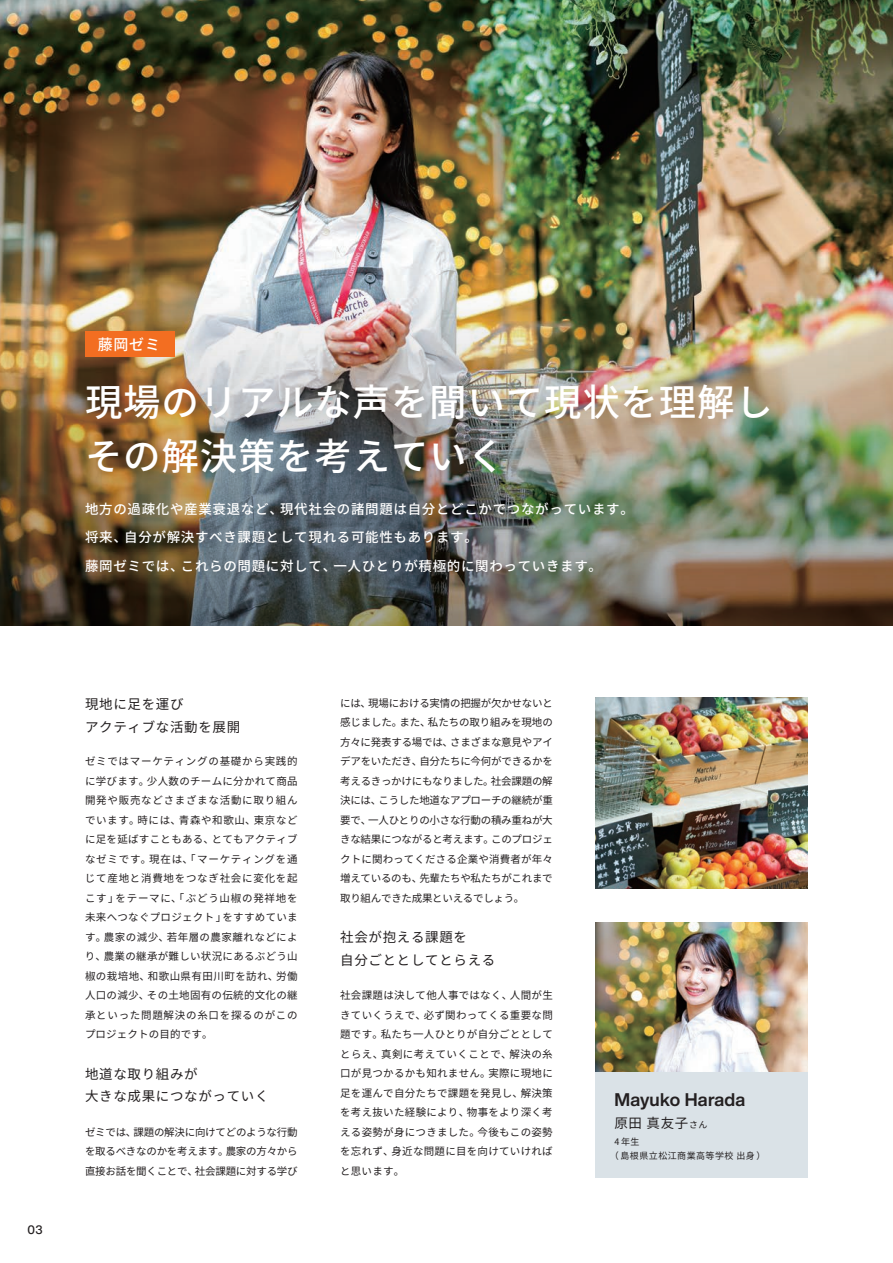
<style>
.page{position:relative;width:893px;height:1263px;background:#fff}
.page>*{position:absolute;margin:0;border:0;box-sizing:border-box;transform-origin:0 0}
.t1{font:500 37.5px/54px "Noto Sans CJ Kjp";letter-spacing:.02em;color:#fff}
.t2{font:700 18px "Helvetica Now Display";letter-spacing:.015em;color:#231f20}
.t3{font:500 15px "Noto Sans CJ Kjp";color:#fff}
.t4{font:500 13.5px/28.5px "Noto Sans CJ Kjp";letter-spacing:.05em;color:#fff}
.t5{font:13.5px/22.5px "Noto Sans CJ Kjp";letter-spacing:.05em;color:#231f20}
.t6{font:500 12px "Helvetica Now Display";color:#231f20}
.t7{font:10.5px/19.5px "Noto Sans CJ Kjp";letter-spacing:.015em;color:#231f20;text-align:justify}
.t8{font:9px/13.5px "Noto Sans CJ Kjp";letter-spacing:.05em;color:#231f20}
.s1{font-size:9px}
</style>
<div class="page">
<img style="left:0;top:0;width:893px;height:285px">
<img style="left:0;top:285px;width:893px;height:340px">
<div style="left:85px;top:332px;width:89px;height:25px;background:#f36e21"></div>
<div style="left:595px;top:1071px;width:213px;height:107px;background:#dae2e7"></div>
<img style="left:595px;top:923px;width:213px;height:148px">
<img style="left:595px;top:697px;width:213px;height:192px">
<h3 class="t3" style="left:98px;top:336px;width:64px">藤岡ゼミ</h3>
<h1 class="t1" style="left:85px;top:376px;width:689px">現場のリアルな声を聞いて現状を理解しその解決策を考えていく</h1>
<p class="t4" style="left:85px;top:495px;width:550px">地方の過疎化や産業衰退など、現代社会の諸問題は自分とどこかでつながっています。将来、自分が解決すべき課題として現れる可能性もあります。<br>藤岡ゼミでは、これらの問題に対して、一人ひとりが積極的に関わっていきます。</p>
<p class="t6" style="left:27px;top:1221px;width:17px">03</p>
<p class="t5" style="left:85px;top:693px;width:157px">現地に足を運び<br>アクティブな活動を展開</p>
<p class="t7" style="left:85px;top:752px;width:214px">ゼミではマーケティングの基礎から実践的に学びます。少人数のチームに分かれて商品開発や販売などさまざまな活動に取り組んでいます。時には、青森や和歌山、東京などに足を延ばすこともある、とてもアクティブなゼミです。現在は、「マーケティングを通じて産地と消費地をつなぎ社会に変化を起こす」をテーマに、「ぶどう山椒の発祥地を未来へつなぐプロジェクト」をすすめています。農家の減少、若年層の農家離れなどにより、農業の継承が難しい状況にあるぶどう山椒の栽培地、和歌山県有田川町を訪れ、労働人口の減少、その土地固有の伝統的文化の継承といった問題解決の糸口を探るのがこのプロジェクトの目的です。</p>
<p class="t5" style="left:85px;top:1063px;width:185px">地道な取り組みが<br>大きな成果につながっていく</p>
<p class="t7" style="left:85px;top:1122px;width:214px">ゼミでは、課題の解決に向けてどのような行動を取るべきなのかを考えます。農家の方々から直接お話を聞くことで、社会課題に対する学び</p>
<p class="t7" style="left:340px;top:693px;width:214px">には、現場における実情の把握が欠かせないと感じました。また、私たちの取り組みを現地の方々に発表する場では、さまざまな意見やアイデアをいただき、自分たちに今何ができるかを考えるきっかけにもなりました。社会課題の解決には、こうした地道なアプローチの継続が重要で、一人ひとりの小さな行動の積み重ねが大きな結果につながると考えます。このプロジェクトに関わってくださる企業や消費者が年々増えているのも、先輩たちや私たちがこれまで取り組んできた成果といえるでしょう。</p>
<p class="t5" style="left:340px;top:926px;width:157px">社会が抱える課題を<br>自分ごととしてとらえる</p>
<p class="t7" style="left:340px;top:986px;width:214px">社会課題は決して他人事ではなく、人間が生きていくうえで、必ず関わってくる重要な問題です。私たち一人ひとりが自分ごととしてとらえ、真剣に考えていくことで、解決の糸口が見つかるかも知れません。実際に現地に足を運んで自分たちで課題を発見し、解決策を考え抜いた経験により、物事をより深く考える姿勢が身につきました。今後もこの姿勢を忘れず、身近な問題に目を向けていければと思います。</p>
<h2 class="t2" style="left:614px;top:1087px;width:132px">Mayuko Harada</h2>
<p class="t5" style="left:614px;top:1112px;width:95px">原田 真友子<span class="s1">さん</span></p>
<p class="t8" style="left:610px;top:1135px;width:157px;text-indent:4px">4年生<br>（島根県立松江商業高等学校 出身）</p>
</div>
